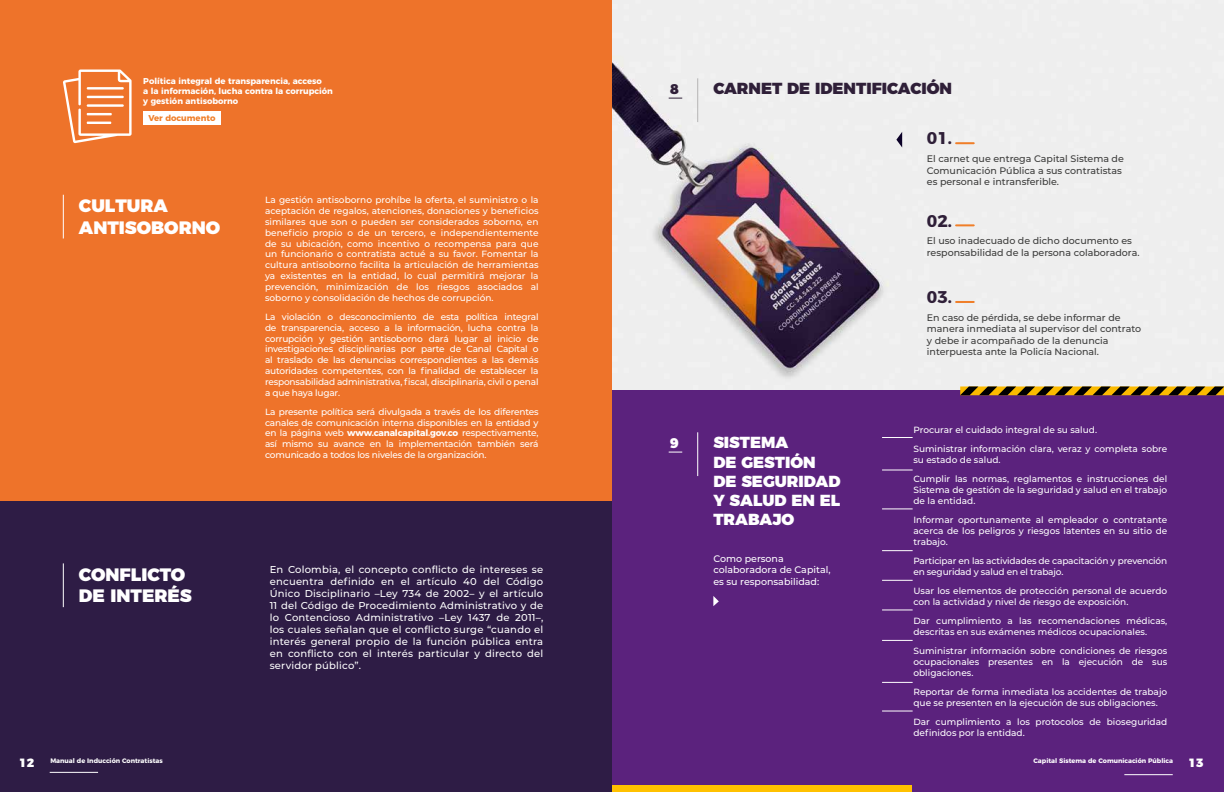
<style>
.page{position:relative;width:1224px;height:792px;background:#fff}
.page>*{position:absolute;margin:0;border:0;box-sizing:border-box;transform-origin:0 0}
.t1{font:900 18px/21.6px "Montserrat";color:#fff}
.t2{font:700 17px "Montserrat";color:#2f1f38}
.t3{font:900 16px/19.2px "Montserrat";color:#fff}
.t4{font:900 16px "Montserrat";color:#2f1f38}
.t5{font:900 14px "Montserrat";color:#2f1f38}
.t6{font:900 14px "Montserrat";color:#fff}
.t7{font:900 12px "Montserrat";color:#fff}
.t8{font:500 10px/12px "Montserrat";letter-spacing:.02em;color:#fff;text-align:justify}
.t9{font:500 9.5px/11.4px "Montserrat";color:#3c3c3b}
.t10{font:500 9.5px/11.4px "Montserrat";color:#fff}
.t11{font:500 9px/10.8px "Montserrat";color:#fff}
.t12{font:500 9px/10.8px "Montserrat";letter-spacing:-.02em;color:#fff}
.t13{font:700 8.4px/10.1px "Montserrat";color:#fff}
.t14{font:700 8.4px "Montserrat";color:#f07e28}
.t15{font:700 6.5px "Montserrat";color:#fff}
.s1{font-weight:700}
</style>
<div class="page">
<img style="left:612px;top:0;width:612px;height:391px">
<div style="left:612px;top:391px;width:612px;height:401px;background:#5b227d"></div>
<div style="left:0;top:0;width:612px;height:502px;background:#ee732a"></div>
<div style="left:0;top:502px;width:612px;height:290px;background:#2e1c45"></div>
<hr style="left:63px;top:563px;width:1px;height:44px;background:#fff">
<svg style="left:63px;top:70px;width:69px;height:73px"></svg>
<div style="left:143px;top:111px;width:78px;height:14px;background:#fff"></div>
<hr style="left:63px;top:195px;width:1px;height:43px;background:#fff">
<hr style="left:50px;top:772px;width:48px;height:1px;background:#fff">
<hr style="left:1124px;top:774px;width:49px;height:1px;background:#fff">
<svg style="left:896px;top:132px;width:6px;height:16px"></svg>
<svg style="left:956px;top:142px;width:18px;height:2px"></svg>
<svg style="left:956px;top:224px;width:18px;height:2px"></svg>
<svg style="left:956px;top:301px;width:18px;height:2px"></svg>
<svg style="left:669px;top:98px;width:13px;height:1px"></svg>
<svg style="left:669px;top:452px;width:13px;height:1px"></svg>
<hr style="left:697px;top:78px;width:1px;height:44px;background:#b5b4b4">
<hr style="left:697px;top:432px;width:1px;height:44px;background:#fff">
<svg style="left:960px;top:386px;width:264px;height:9px;background:#836309"></svg>
<hr style="left:882px;top:437px;width:31px;height:1px;background:#fff">
<hr style="left:882px;top:470px;width:31px;height:1px;background:#fff">
<hr style="left:882px;top:509px;width:31px;height:1px;background:#fff">
<hr style="left:882px;top:550px;width:31px;height:1px;background:#fff">
<hr style="left:882px;top:580px;width:31px;height:1px;background:#fff">
<hr style="left:882px;top:610px;width:31px;height:1px;background:#fff">
<hr style="left:882px;top:640px;width:31px;height:1px;background:#fff">
<hr style="left:882px;top:682px;width:31px;height:1px;background:#fff">
<hr style="left:882px;top:711px;width:31px;height:1px;background:#fff">
<svg style="left:713px;top:596px;width:6px;height:10px"></svg>
<div style="left:612px;top:785px;width:300px;height:7px;background:#ffc100"></div>
<p class="t13" style="left:143px;top:75px;width:191px">Política integral de transparencia, acceso<br>a la información, lucha contra la corrupción y gestión antisoborno</p>
<p class="t14" style="left:148px;top:111px;width:69px">Ver documento</p>
<h1 class="t1" style="left:79px;top:194px;width:143px">CULTURA<br>ANTISOBORNO</h1>
<p class="t11" style="left:265px;top:194px;width:275px;text-align:justify">La gestión antisoborno prohíbe la oferta, el suministro o la aceptación de regalos, atenciones, donaciones y beneficios similares que son o pueden ser considerados soborno, en beneficio propio o de un tercero, e independientemente de su ubicación, como incentivo o recompensa para que un funcionario o contratista actué a su favor. Fomentar la cultura antisoborno facilita la articulación de herramientas ya existentes en la entidad, lo cual permitirá mejorar la prevención, minimización de los riesgos asociados al soborno y consolidación de hechos de corrupción.</p>
<p class="t11" style="left:265px;top:311px;width:275px;text-align:justify">La violación o desconocimiento de esta política integral de transparencia, acceso a la información, lucha contra la corrupción y gestión antisoborno dará lugar al inicio de investigaciones disciplinarias por parte de Canal Capital o al traslado de las denuncias correspondientes a las demás autoridades competentes, con la finalidad de establecer la responsabilidad administrativa, fiscal, disciplinaria, civil o penal a que haya lugar.</p>
<p class="t11" style="left:265px;top:406px;width:275px;text-align:justify">La presente política será divulgada a través de los diferentes canales de comunicación interna disponibles en la entidad y en la página web <span class="s1">www.canalcapital.gov.co</span> respectivamente, así mismo su avance en la implementación también será comunicado a todos los niveles de la organización.</p>
<h1 class="t1" style="left:79px;top:562px;width:114px">CONFLICTO<br>DE INTERÉS</h1>
<p class="t8" style="left:270px;top:563px;width:275px">En Colombia, el concepto conflicto de intereses se encuentra definido en el artículo 40 del Código Único Disciplinario –Ley 734 de 2002– y el artículo 11 del Código de Procedimiento Administrativo y de lo Contencioso Administrativo –Ley 1437 de 2011–, los cuales señalan que el conflicto surge “cuando el interés general propio de la función pública entra en conflicto con el interés particular y directo del servidor público”.</p>
<h3 class="t5" style="left:670px;top:78px;width:10px">8</h3>
<h3 class="t6" style="left:670px;top:432px;width:10px">9</h3>
<h3 class="t4" style="left:713px;top:75px;width:240px">CARNET DE IDENTIFICACIÓN</h3>
<h2 class="t2" style="left:927px;top:124px;width:27px">01.</h2>
<p class="t9" style="left:927px;top:153px;width:199px">El carnet que entrega Capital Sistema de<br>Comunicación Pública a sus contratistas es personal e intransferible.</p>
<h2 class="t2" style="left:927px;top:207px;width:27px">02.</h2>
<p class="t9" style="left:927px;top:235px;width:214px">El uso inadecuado de dicho documento es responsabilidad de la persona colaboradora.</p>
<h2 class="t2" style="left:927px;top:283px;width:27px">03.</h2>
<h3 class="t3" style="left:713px;top:432px;width:129px">SISTEMA<br>DE GESTIÓN<br>DE SEGURIDAD<br>Y SALUD EN EL<br>TRABAJO</h3>
<p class="t10" style="left:713px;top:553px;width:119px">Como persona colaboradora de Capital, es su responsabilidad:</p>
<p class="t9" style="left:927px;top:312px;width:216px">En caso de pérdida, se debe informar de manera inmediata al supervisor del contrato y debe ir acompañado de la denuncia interpuesta ante la Policía Nacional.</p>
<p class="t11" style="left:913px;top:420px;width:255px;line-height:19.3px">Procurar el cuidado integral de su salud.<br>Suministrar información clara, veraz y completa sobre</p>
<p class="t11" style="left:913px;top:450px;width:255px;line-height:19.3px">su estado de salud.<br>Cumplir las normas, reglamentos e instrucciones del</p>
<p class="t11" style="left:913px;top:484px;width:255px">Sistema de gestión de la seguridad y salud en el trabajo de la entidad.</p>
<p class="t11" style="left:913px;top:514px;width:255px;text-align:justify">Informar oportunamente al empleador o contratante acerca de los peligros y riesgos latentes en su sitio de trabajo.</p>
<p class="t12" style="left:913px;top:555px;width:255px">Participar en las actividades de capacitación y prevención en seguridad y salud en el trabajo.</p>
<p class="t11" style="left:913px;top:585px;width:255px">Usar los elementos de protección personal de acuerdo con la actividad y nivel de riesgo de exposición.</p>
<p class="t11" style="left:913px;top:615px;width:255px">Dar cumplimiento a las recomendaciones médicas, descritas en sus exámenes médicos ocupacionales.</p>
<p class="t11" style="left:913px;top:645px;width:255px;text-align:justify">Suministrar información sobre condiciones de riesgos ocupacionales presentes en la ejecución de sus obligaciones.</p>
<p class="t11" style="left:913px;top:686px;width:255px">Reportar de forma inmediata los accidentes de trabajo que se presenten en la ejecución de sus obligaciones.</p>
<p class="t11" style="left:913px;top:716px;width:255px">Dar cumplimiento a los protocolos de bioseguridad definidos por la entidad.</p>
<h3 class="t7" style="left:19px;top:752px;width:16px">12</h3>
<p class="t15" style="left:50px;top:756px;width:114px">Manual de Inducción Contratistas</p>
<p class="t15" style="left:1034px;top:756px;width:141px">Capital Sistema de Comunicación Pública</p>
<h3 class="t7" style="left:1189px;top:752px;width:16px">13</h3>
</div>
